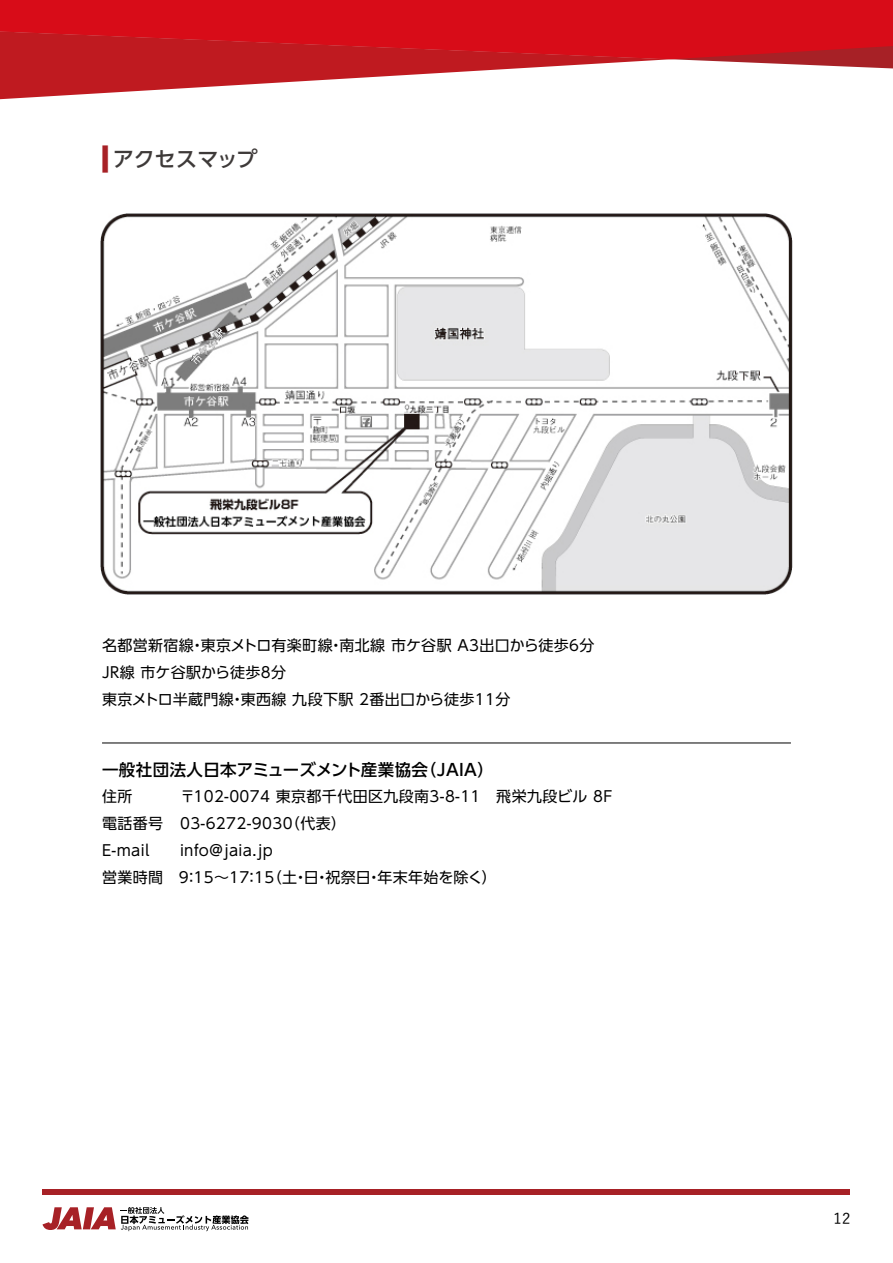
<style>
.page{position:relative;width:893px;height:1263px;background:#fff}
.page>*{position:absolute;margin:0;border:0;box-sizing:border-box;transform-origin:0 0}
.t1{font:500 21px "UD Shin Go Pro";letter-spacing:-.015em;color:#3e3a39}
.t2{font:500 16.5px "UD Shin Go Pro";letter-spacing:.02em;color:#000}
.t3{font:15px/27px "UD Shin Go Pro";letter-spacing:.025em;color:#000}
.t4{font:500 15px "Yu Go";color:#000}
.s1{font-size:31.5px;color:#a72126}
</style>
<div class="page">
<svg style="left:43px;top:1207px;width:206px;height:24px"></svg>
<div style="left:43px;top:1189px;width:807px;height:6px;background:#a72126"></div>
<svg style="left:671px;top:59px;width:222px;height:10px"></svg>
<svg style="left:0;top:59px;width:671px;height:41px"></svg>
<svg style="left:0;top:0;width:893px;height:59px;fill:#d80c18"></svg>
<img style="left:101px;top:213px;width:691px;height:381px">
<hr style="left:102px;top:743px;width:689px;height:1px;background:#000">
<h1 class="t1" style="left:102px;top:142px;width:157px"><span class="s1">■</span> アクセスマップ</h1>
<p class="t3" style="left:98px;top:631px;width:498px">名都営新宿線・東京メトロ有楽町線・南北線 市ケ谷駅 A3出口から徒歩6分<br>ＪＲ線 市ケ谷駅から徒歩8分<br>東京メトロ半蔵門線・東西線 九段下駅 2番出口から徒歩11分</p>
<p class="t2" style="left:102px;top:756px;width:393px">一般社団法人日本アミューズメント産業協会（JAIA）</p>
<p class="t3" style="left:102px;top:782px;width:32px">住所</p>
<p class="t3" style="left:102px;top:782px;width:512px;text-indent:78px">〒102-0074 東京都千代田区九段南3-8-11　飛栄九段ビル 8F電話番号 03-6272-9030（代表）<br>E-mail</p>
<p class="t3" style="left:102px;top:836px;width:396px;text-indent:78px">info@jaia.jp<br>営業時間　9：15〜17：15（土・日・祝祭日・年末年始を除く）</p>
<p class="t4" style="left:833px;top:1204px;width:19px">12</p>
</div>
